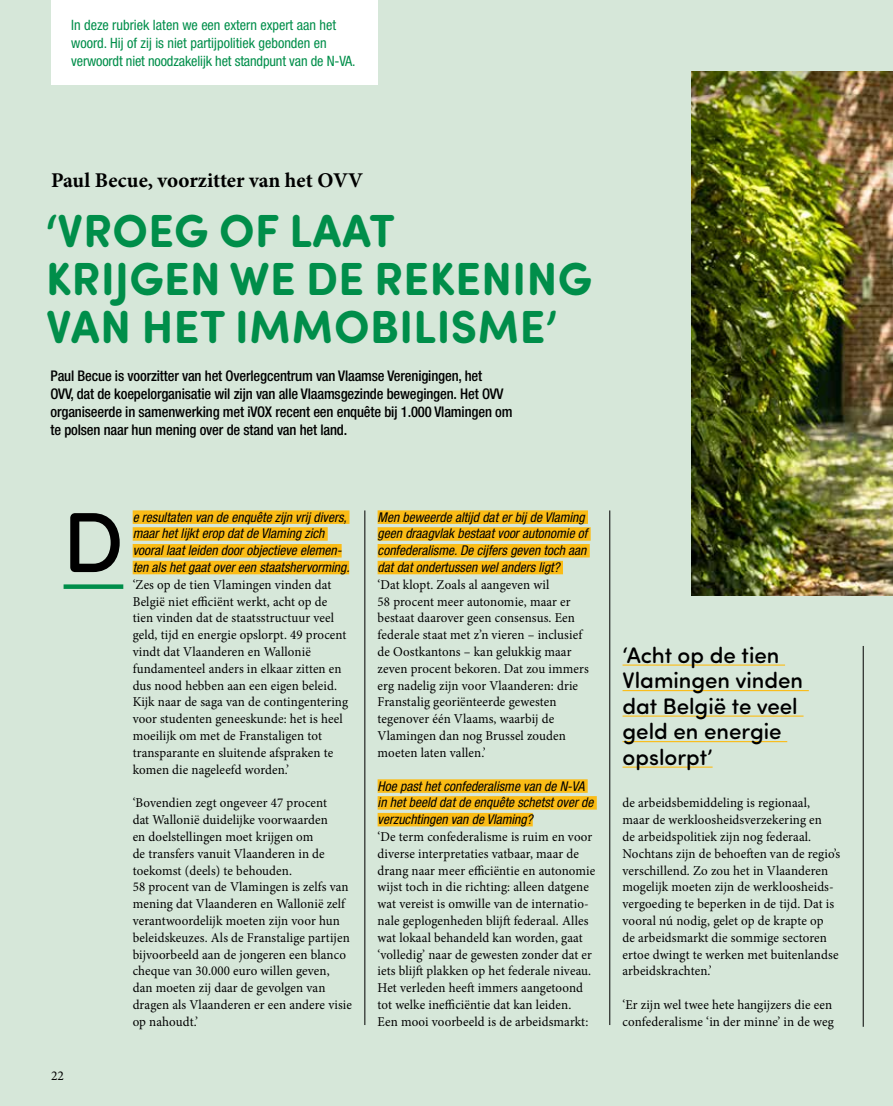
<style>
.page{position:relative;width:893px;height:1106px;background:#d6e7d9}
.page>*{position:absolute;margin:0;border:0;box-sizing:border-box;transform-origin:0 0}
.t1{font:500 85.5px "Sofia Pro Soft";color:#000}
.t2{font:700 46.5px/48.2px "Sofia Pro Soft";letter-spacing:.01em;color:#008e4a}
.t3{font:500 22.5px/25.5px "Sofia Pro Soft";color:#000}
.t4{font:700 21px "Minion Pro";color:#000}
.t5{font:500 condensed 14.7px/18px "Helvetica Neue LT Pro";letter-spacing:-.01em;color:#000}
.t6{font:condensed 14.25px/18px "Helvetica Neue LT Pro";color:#008e4a}
.t7{font:13.5px/16.8px "Minion Pro";letter-spacing:.01em;color:#000;scale:.96 1}
.t8{font:italic condensed 13.5px/16.8px "Helvetica Neue LT Pro";color:#000}
.t9{font:13.5px "Minion Pro";letter-spacing:.01em;color:#000}
</style>
<div class="page">
<hr style="left:609px;top:510px;width:1px;height:515px;background:#000">
<hr style="left:863px;top:646px;width:1px;height:380px;background:#000">
<img style="left:691px;top:71px;width:202px;height:524px">
<div style="left:64px;top:584px;width:59px;height:5px;background:#008e4a"></div>
<div style="left:133px;top:510px;width:216px;height:14px;background:#fbbc16"></div>
<div style="left:133px;top:527px;width:195px;height:13px;background:#fbbc16"></div>
<div style="left:133px;top:544px;width:209px;height:13px;background:#fbbc16"></div>
<div style="left:133px;top:561px;width:216px;height:13px;background:#fbbc16"></div>
<hr style="left:365px;top:510px;width:1px;height:515px;background:#000">
<hr style="left:622px;top:664px;width:163px;height:1px;background:#fbbc16">
<hr style="left:622px;top:690px;width:187px;height:1px;background:#fbbc16">
<hr style="left:622px;top:715px;width:181px;height:1px;background:#fbbc16">
<hr style="left:622px;top:741px;width:165px;height:1px;background:#fbbc16">
<hr style="left:622px;top:766px;width:91px;height:1px;background:#fbbc16">
<div style="left:378px;top:510px;width:210px;height:14px;background:#fbbc16"></div>
<div style="left:378px;top:527px;width:213px;height:13px;background:#fbbc16"></div>
<div style="left:378px;top:544px;width:212px;height:13px;background:#fbbc16"></div>
<div style="left:378px;top:561px;width:185px;height:13px;background:#fbbc16"></div>
<div style="left:378px;top:779px;width:210px;height:13px;background:#fbbc16"></div>
<div style="left:378px;top:796px;width:219px;height:13px;background:#fbbc16"></div>
<div style="left:378px;top:813px;width:155px;height:13px;background:#fbbc16"></div>
<div style="left:51px;top:0;width:327px;height:85px;background:#fff"></div>
<p class="t6" style="left:71px;top:15px;width:286px">In deze rubriek laten we een extern expert aan het woord. Hij of zij is niet partijpolitiek gebonden en verwoordt niet noodzakelijk het standpunt van de N-VA.</p>
<h3 class="t4" style="left:51px;top:165px;width:313px">Paul Becue, voorzitter van het OVV</h3>
<h2 class="t2" style="left:46px;top:203px;width:548px">‘VROEG OF LAAT<br>KRIJGEN WE DE REKENING<br>VAN HET IMMOBILISME’</h2>
<p class="t5" style="left:51px;top:366px;width:463px">Paul Becue is voorzitter van het Overlegcentrum van Vlaamse Verenigingen, het<br>OVV, dat de koepelorganisatie wil zijn van alle Vlaamsgezinde bewegingen. Het OVV organiseerde in samenwerking met iVOX recent een enquête bij 1.000 Vlamingen om te polsen naar hun mening over de stand van het land.</p>
<h1 class="t1" style="left:63px;top:480px;width:63px">D</h1>
<p class="t8" style="left:133px;top:509px;width:219px">e resultaten van de enquête zijn vrij divers, maar het lijkt erop dat de Vlaming zich vooral laat leiden door objectieve elemen&shy;ten als het gaat over een staatshervorming.</p>
<p class="t7" style="left:133px;top:576px;width:226px">‘Zes op de tien Vlamingen vinden dat België niet efficiënt werkt, acht op de tien vinden dat de staatsstructuur veel geld, tijd en energie opslorpt. 49 procent vindt dat Vlaanderen en Wallonië fundamenteel anders in elkaar zitten en dus nood hebben aan een eigen beleid.<br>Kijk naar de saga van de contingentering voor studenten geneeskunde: het is heel moeilijk om met de Franstaligen tot transparante en sluitende afspraken te komen die nageleefd worden.’</p>
<p class="t7" style="left:133px;top:794px;width:230px">‘Bovendien zegt ongeveer 47 procent<br>dat Wallonië duidelijke voorwaarden<br>en doelstellingen moet krijgen om<br>de transfers vanuit Vlaanderen in de toekomst (deels) te behouden.<br>58 procent van de Vlamingen is zelfs van mening dat Vlaanderen en Wallonië zelf verantwoordelijk moeten zijn voor hun beleidskeuzes. Als de Franstalige partijen bijvoorbeeld aan de jongeren een blanco cheque van 30.000 euro willen geven, dan moeten zij daar de gevolgen van dragen als Vlaanderen er een andere visie op nahoudt.’</p>
<p class="t9" style="left:51px;top:1067px;width:14px">22</p>
<p class="t8" style="left:378px;top:509px;width:211px">Men beweerde altijd dat er bij de Vlaming geen draagvlak bestaat voor autonomie of confederalisme. De cijfers geven toch aan dat dat ondertussen wel anders ligt?</p>
<p class="t7" style="left:378px;top:576px;width:222px">‘Dat klopt. Zoals al aangeven wil<br>58 procent meer autonomie, maar er bestaat daarover geen consensus. Een federale staat met z’n vieren – inclusief de Oostkantons – kan gelukkig maar zeven procent bekoren. Dat zou immers erg nadelig zijn voor Vlaanderen: drie Franstalig georiënteerde gewesten tegenover één Vlaams, waarbij de Vlamingen dan nog Brussel zouden moeten laten vallen.’</p>
<p class="t8" style="left:378px;top:777px;width:217px">Hoe past het confederalisme van de N-VA in het beeld dat de enquête schetst over de verzuchtingen van de Vlaming?</p>
<p class="t7" style="left:378px;top:828px;width:228px">‘De term confederalisme is ruim en voor diverse interpretaties vatbaar, maar de drang naar meer efficiëntie en autonomie wijst toch in die richting: alleen datgene wat vereist is omwille van de internatio&shy;nale geplogenheden blijft federaal. Alles wat lokaal behandeld kan worden, gaat ‘volledig’ naar de gewesten zonder dat er iets blijft plakken op het federale niveau.<br>Het verleden heeft immers aangetoond tot welke inefficiëntie dat kan leiden.<br>Een mooi voorbeeld is de arbeidsmarkt:</p>
<h3 class="t3" style="left:622px;top:640px;width:182px">‘Acht op de tien<br>Vlamingen vinden dat België te veel geld en energie opslorpt’</h3>
<p class="t7" style="left:622px;top:794px;width:228px">de arbeidsbemiddeling is regionaal, maar de werkloosheidsverzekering en<br>de arbeidspolitiek zijn nog federaal.<br>Nochtans zijn de behoeften van de regio’s verschillend. Zo zou het in Vlaanderen mogelijk moeten zijn de werkloosheids&shy;vergoeding te beperken in de tijd. Dat is vooral nú nodig, gelet op de krapte op<br>de arbeidsmarkt die sommige sectoren ertoe dwingt te werken met buitenlandse arbeidskrachten.’</p>
<p class="t7" style="left:622px;top:996px;width:221px">‘Er zijn wel twee hete hangijzers die een confederalisme ‘in der minne’ in de weg</p>
</div>
